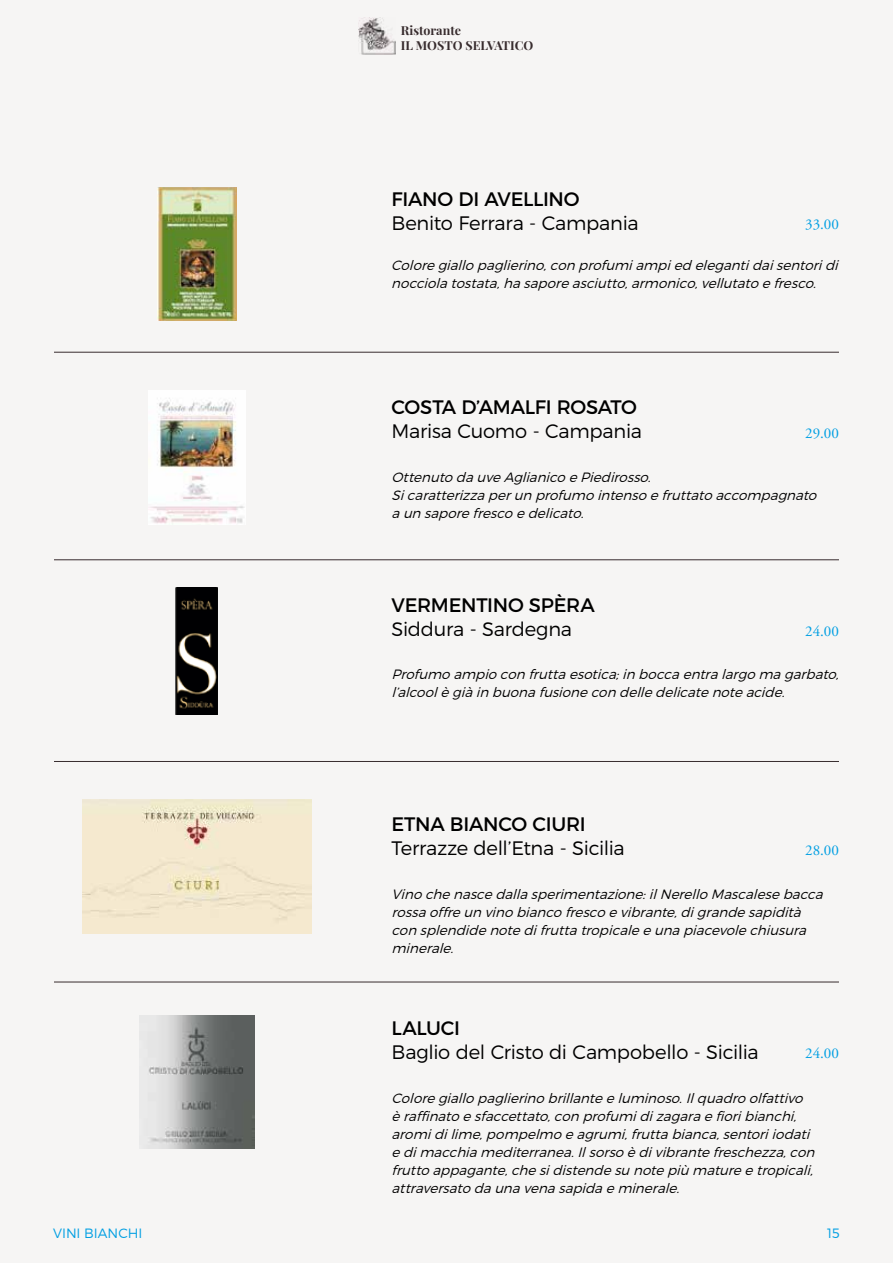
<style>
.page{position:relative;width:893px;height:1263px;background:#f6f5f4}
.page>*{position:absolute;margin:0;border:0;box-sizing:border-box;transform-origin:0 0}
.t1{font:300 19.5px "Montserrat";letter-spacing:-.015em;color:#000}
.t2{font:19.5px "Montserrat";letter-spacing:-.015em;color:#000}
.t3{font:15px "Adobe Garamond Pro";color:#009fe3}
.t4{font:italic 300 13.5px/18px "Montserrat";letter-spacing:.015em;color:#000}
.t5{font:300 13.5px "Montserrat";letter-spacing:-.005em;color:#009fe3}
.t6{font:700 12.45px/14.9px "Playfair Display";color:#372c2e}
</style>
<div class="page">
<img style="left:359px;top:18px;width:37px;height:36px">
<hr style="left:54px;top:352px;width:785px;height:1px;background:#372c2e">
<img style="left:149px;top:398px;width:96px;height:126px">
<img style="left:158px;top:187px;width:78px;height:134px">
<hr style="left:54px;top:559px;width:785px;height:1px;background:#372c2e">
<hr style="left:54px;top:761px;width:785px;height:1px;background:#372c2e">
<hr style="left:54px;top:982px;width:785px;height:1px;background:#372c2e">
<img style="left:176px;top:587px;width:41px;height:128px">
<img style="left:83px;top:800px;width:228px;height:133px">
<img style="left:139px;top:1015px;width:116px;height:134px">
<p class="t6" style="left:401px;top:22px;width:134px">Ristorante<br>IL MOSTO SELVATICO</p>
<h1 class="t2" style="left:392px;top:187px;width:190px">FIANO DI AVELLINO</h1>
<h1 class="t1" style="left:392px;top:211px;width:249px">Benito Ferrara - Campania</h1>
<p class="t3" style="left:805px;top:215px;width:35px">33.00</p>
<p class="t4" style="left:391px;top:256px;width:452px">Coloregiallo paglierino,con profumiampied elegantidaisentoridi nocciolatostata,hasaporeasciutto,armonico,vellutato efresco.</p>
<h1 class="t2" style="left:392px;top:395px;width:247px">COSTA D’AMALFI ROSATO</h1>
<h1 class="t1" style="left:392px;top:419px;width:252px">Marisa Cuomo - Campania</h1>
<p class="t3" style="left:805px;top:424px;width:35px">29.00</p>
<p class="t4" style="left:391px;top:468px;width:431px">Ottenuto dauveAglianico ePiedirosso.<br>Sicaratterizzaperun profumo intenso efruttato accompagnato aun saporefresco edelicato.</p>
<h1 class="t2" style="left:392px;top:593px;width:205px">VERMENTINO SPÈRA</h1>
<h1 class="t1" style="left:392px;top:617px;width:182px">Siddura - Sardegna</h1>
<p class="t3" style="left:805px;top:622px;width:35px">24.00</p>
<p class="t4" style="left:391px;top:665px;width:453px">Profumo ampio con fruttaesotica;in boccaentralargo magarbato, l’alcoolègiàin buonafusionecon delledelicatenoteacide.</p>
<h1 class="t2" style="left:392px;top:812px;width:196px">ETNA BIANCO CIURI</h1>
<h1 class="t1" style="left:392px;top:836px;width:235px">Terrazze dell’Etna - Sicilia</h1>
<p class="t3" style="left:805px;top:841px;width:35px">28.00</p>
<p class="t4" style="left:391px;top:885px;width:437px">Vino chenascedallasperimentazione:ilNerello Mascalesebacca rossaoffreun vino bianco fresco evibrante,digrandesapidità con splendidenotedifruttatropicaleeunapiacevolechiusura minerale.</p>
<h1 class="t2" style="left:392px;top:1016px;width:70px">LALUCI</h1>
<h1 class="t1" style="left:392px;top:1040px;width:369px">Baglio del Cristo di Campobello - Sicilia</h1>
<p class="t3" style="left:805px;top:1045px;width:35px">24.00</p>
<p class="t4" style="left:391px;top:1089px;width:429px">Coloregiallo paglierino brillanteeluminoso.Ilquadro olfattivo èraffinato esfaccettato,con profumidizagaraefioribianchi, aromidilime,pompelmo eagrumi,fruttabianca,sentoriiodati edimacchiamediterranea.Ilsorso èdivibrantefreschezza,con frutto appagante,chesidistendesu notepiù matureetropicali, attraversato daunavenasapidaeminerale.</p>
<p class="t5" style="left:53px;top:1225px;width:91px">VINI BIANCHI</p>
<p class="t5" style="left:827px;top:1225px;width:14px">15</p>
</div>
